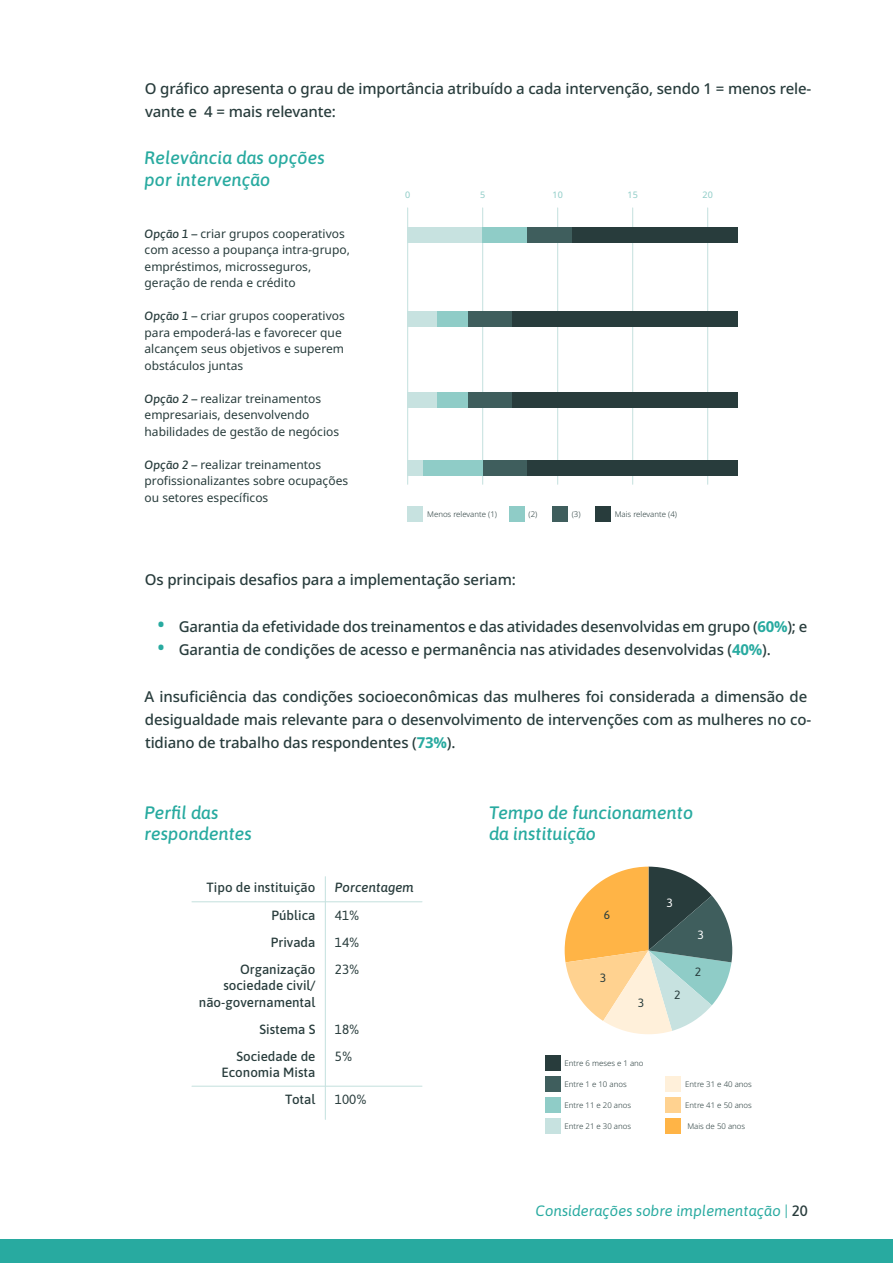
<style>
.page{position:relative;width:893px;height:1263px;background:#fff}
.page>*{position:absolute;margin:0;border:0;box-sizing:border-box;transform-origin:0 0}
.t1{font:italic 500 18px/21.6px "Asap";color:#28aaa0}
.t2{font:500 15px/23.4px "Noto Sans";letter-spacing:-.01em;color:#283c3c}
.t3{font:italic 15px "Asap";color:#28aaa0}
.t4{font:500 13.35px/26.7px "Asap";color:#283c3c;text-align:right}
.t5{font:13.35px/26.7px "Asap";color:#283c3c;text-align:justify}
.t6{font:italic 500 13.35px "Asap";color:#283c3c}
.t7{font:12px/16.5px "Noto Sans";color:#283c3c}
.t8{font:12px "Asap";color:#283c3c}
.t9{font:12px "Asap";color:#fff}
.t10{font:9px "Noto Sans";color:#8fccc7}
.t11{font:300 7.8px "Noto Sans";color:#283c3c}
.s1{font-family:"Asap";font-weight:500;font-style:italic}
.s2{font-size:21px;color:#28aaa0}
.s3{font-weight:700;color:#28aaa0}
.s4{font-weight:500;font-style:normal;color:#283c3c}
</style>
<div class="page">
<div style="left:0;top:1239px;width:893px;height:24px;background:#28aaa0"></div>
<hr style="left:407px;top:208px;width:1px;height:276px;background:#c7e2e0">
<hr style="left:482px;top:208px;width:1px;height:276px;background:#c7e2e0">
<hr style="left:557px;top:208px;width:1px;height:276px;background:#c7e2e0">
<hr style="left:632px;top:208px;width:1px;height:276px;background:#c7e2e0">
<hr style="left:707px;top:208px;width:1px;height:276px;background:#c7e2e0">
<div style="left:408px;top:228px;width:75px;height:15px;background:#c7e2e0"></div>
<div style="left:483px;top:228px;width:45px;height:15px;background:#8fccc7"></div>
<div style="left:528px;top:228px;width:45px;height:15px;background:#3f5e5d"></div>
<div style="left:573px;top:228px;width:165px;height:15px;background:#283c3c"></div>
<div style="left:468px;top:312px;width:45px;height:15px;background:#3f5e5d"></div>
<div style="left:513px;top:312px;width:225px;height:15px;background:#283c3c"></div>
<div style="left:408px;top:312px;width:30px;height:15px;background:#c7e2e0"></div>
<div style="left:438px;top:312px;width:30px;height:15px;background:#8fccc7"></div>
<div style="left:468px;top:393px;width:45px;height:15px;background:#3f5e5d"></div>
<div style="left:513px;top:393px;width:225px;height:15px;background:#283c3c"></div>
<div style="left:408px;top:393px;width:30px;height:15px;background:#c7e2e0"></div>
<div style="left:438px;top:393px;width:30px;height:15px;background:#8fccc7"></div>
<div style="left:483px;top:461px;width:45px;height:15px;background:#3f5e5d"></div>
<div style="left:528px;top:461px;width:210px;height:15px;background:#283c3c"></div>
<div style="left:423px;top:461px;width:60px;height:15px;background:#8fccc7"></div>
<div style="left:408px;top:461px;width:15px;height:15px;background:#c7e2e0"></div>
<div style="left:408px;top:506px;width:15px;height:15px;background:#c7e2e0"></div>
<div style="left:509px;top:506px;width:15px;height:15px;background:#8fccc7"></div>
<div style="left:552px;top:506px;width:15px;height:15px;background:#3f5e5d"></div>
<div style="left:595px;top:506px;width:15px;height:15px;background:#283c3c"></div>
<div style="left:545px;top:1055px;width:15px;height:15px;background:#283c3c"></div>
<div style="left:545px;top:1076px;width:15px;height:15px;background:#3f5e5d"></div>
<div style="left:545px;top:1097px;width:15px;height:15px;background:#8fccc7"></div>
<div style="left:666px;top:1118px;width:15px;height:15px;background:#ffb446"></div>
<div style="left:666px;top:1097px;width:15px;height:15px;background:#ffd290"></div>
<div style="left:666px;top:1076px;width:15px;height:15px;background:#fff0da"></div>
<div style="left:545px;top:1118px;width:15px;height:15px;background:#c7e2e0"></div>
<hr style="left:325px;top:877px;width:1px;height:242px;background:#c7e2e0">
<hr style="left:192px;top:901px;width:230px;height:1px;background:#c7e2e0">
<hr style="left:192px;top:1086px;width:230px;height:1px;background:#c7e2e0">
<svg style="left:565px;top:867px;width:167px;height:167px"></svg>
<p class="t2" style="left:145px;top:77px;width:668px">O gráfico apresenta o grau de importância atribuído a cada intervenção, sendo 1 = menos rele&shy;vante e 4 = mais relevante:</p>
<p class="t1" style="left:145px;top:146px;width:182px">Relevância das opções por intervenção</p>
<p class="t7" style="left:145px;top:226px;width:207px"><span class="s1">Opção 1 –</span> criar grupos cooperativos com acesso a poupança intra-grupo, empréstimos, microsseguros, geração de renda e crédito</p>
<p class="t7" style="left:145px;top:308px;width:202px"><span class="s1">Opção 1 –</span> criar grupos cooperativos para empoderá-las e favorecer que alcançem seus objetivos e superem obstáculos juntas</p>
<p class="t7" style="left:145px;top:391px;width:196px"><span class="s1">Opção 2 –</span> realizar treinamentos empresariais, desenvolvendo habilidades de gestão de negócios</p>
<p class="t7" style="left:145px;top:457px;width:205px"><span class="s1">Opção 2 –</span> realizar treinamentos profissionalizantes sobre ocupações ou setores específicos</p>
<p class="t10" style="left:405px;top:188px;width:7px">0</p>
<p class="t10" style="left:480px;top:188px;width:7px">5</p>
<p class="t10" style="left:552px;top:188px;width:12px">10</p>
<p class="t10" style="left:627px;top:188px;width:12px">15</p>
<p class="t10" style="left:702px;top:188px;width:12px">20</p>
<p class="t11" style="left:427px;top:509px;width:71px">Menos relevante (1)</p>
<p class="t11" style="left:529px;top:509px;width:10px">(2)</p>
<p class="t11" style="left:572px;top:509px;width:10px">(3)</p>
<p class="t11" style="left:615px;top:509px;width:64px">Mais relevante (4)</p>
<p class="t2" style="left:145px;top:568px;width:372px">Os principais desafios para a implementação seriam:</p>
<p class="t2" style="left:157px;top:615px;width:652px"><span class="s2">•</span> Garantia da efetividade dos treinamentos e das atividades desenvolvidas em grupo (<span class="s3">60%</span>); e</p>
<p class="t2" style="left:157px;top:638px;width:615px"><span class="s2">•</span> Garantia de condições de acesso e permanência nas atividades desenvolvidas (<span class="s3">40%</span>).</p>
<p class="t2" style="left:144px;top:685px;width:668px">A insuficiência das condições socioeconômicas das mulheres foi considerada a dimensão de desigualdade mais relevante para o desenvolvimento de intervenções com as mulheres no co&shy;tidiano de trabalho das respondentes (<span class="s3">73%</span>).</p>
<p class="t1" style="left:145px;top:801px;width:109px">Perfil das respondentes</p>
<p class="t4" style="left:207px;top:873px;width:110px">Tipo de instituição</p>
<p class="t6" style="left:335px;top:878px;width:80px">Porcentagem</p>
<p class="t4" style="left:240px;top:901px;width:77px">Pública<br>Privada<br>Organização</p>
<p class="t4" style="left:199px;top:977px;width:118px;line-height:16.6px">sociedade civil/ não-governamental</p>
<p class="t4" style="left:236px;top:1015px;width:81px">Sistema S<br>Sociedade de</p>
<p class="t4" style="left:222px;top:1058px;width:95px">Economia Mista<br>Total</p>
<p class="t5" style="left:335px;top:901px;width:26px">41% 14% 23%</p>
<p class="t5" style="left:335px;top:1015px;width:26px">18%<br>5%</p>
<p class="t5" style="left:335px;top:1085px;width:33px">100%</p>
<p class="t1" style="left:489px;top:801px;width:206px">Tempo de funcionamento da instituição</p>
<p class="t8" style="left:604px;top:906px;width:8px">6</p>
<p class="t8" style="left:600px;top:970px;width:8px">3</p>
<p class="t8" style="left:638px;top:994px;width:8px">3</p>
<p class="t11" style="left:565px;top:1058px;width:80px">Entre 6 meses e 1 ano</p>
<p class="t11" style="left:565px;top:1079px;width:64px">Entre 1 e 10 anos</p>
<p class="t11" style="left:565px;top:1100px;width:68px">Entre 11 e 20 anos</p>
<p class="t9" style="left:666px;top:894px;width:8px">3</p>
<p class="t8" style="left:674px;top:987px;width:8px">2</p>
<p class="t9" style="left:698px;top:927px;width:8px">3</p>
<p class="t8" style="left:695px;top:964px;width:8px">2</p>
<p class="t11" style="left:685px;top:1079px;width:68px">Entre 31 e 40 anos</p>
<p class="t11" style="left:685px;top:1100px;width:68px">Entre 41 e 50 anos</p>
<p class="t11" style="left:565px;top:1121px;width:68px">Entre 21 e 30 anos</p>
<p class="t11" style="left:687px;top:1121px;width:59px">Mais de 50 anos</p>
<p class="t3" style="left:536px;top:1201px;width:273px">Considerações sobre implementação | <span class="s4">20</span></p>
</div>
